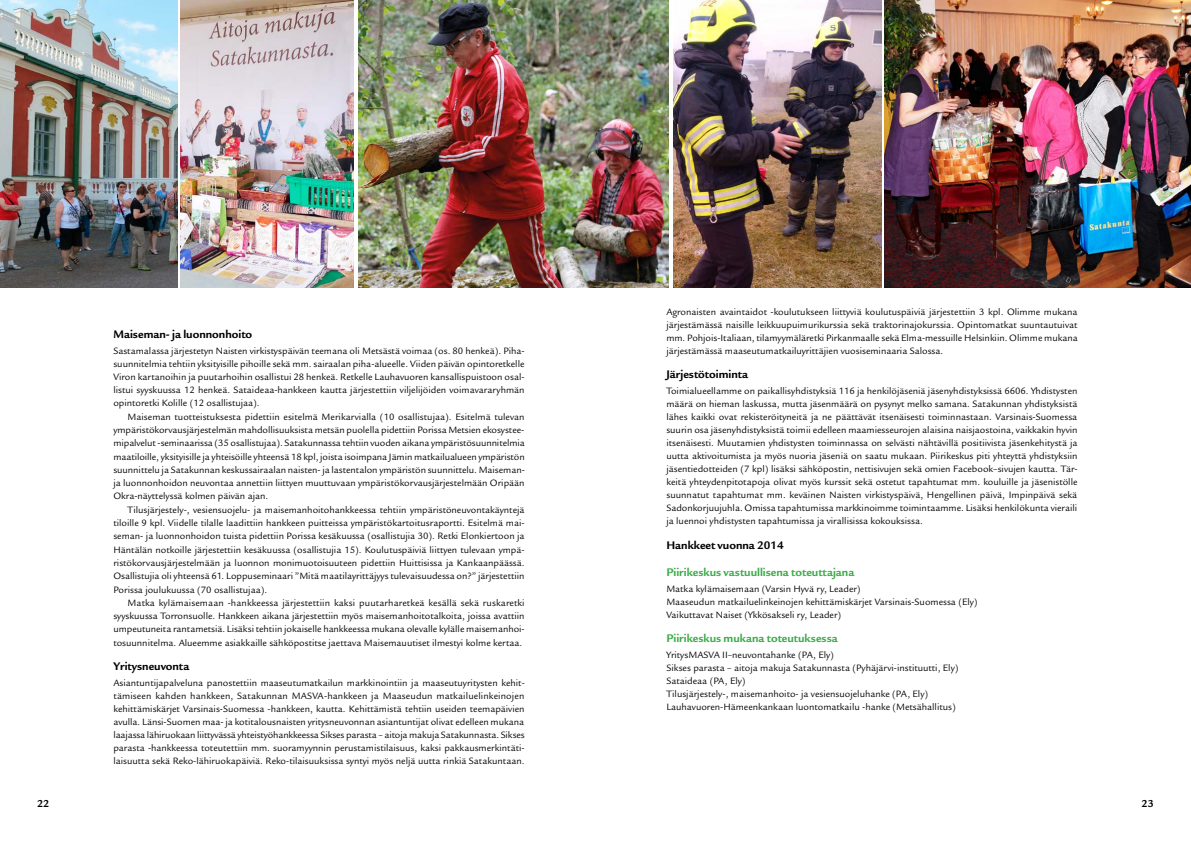
<style>
.page{position:relative;width:1191px;height:842px;background:#fff}
.page>*{position:absolute;margin:0;border:0;box-sizing:border-box;transform-origin:0 0}
.t1{font:700 12px "Legacy Sans ITC Std";color:#000}
.t2{font:700 12px "Legacy Sans ITC Std";color:#3cac49}
.t3{font:700 11px "Legacy Sans ITC Std";color:#000}
.t4{font:10px/13px "Legacy Sans ITC Std";color:#000;text-align:justify}
</style>
<div class="page">
<img style="left:0;top:0;width:177px;height:287px">
<img style="left:359px;top:0;width:309px;height:287px">
<img style="left:673px;top:0;width:209px;height:287px">
<img style="left:181px;top:0;width:172px;height:287px">
<img style="left:884px;top:0;width:307px;height:287px">
<p class="t1" style="left:113px;top:327px;width:140px">Maiseman- ja luonnonhoito</p>
<p class="t4" style="left:113px;top:344px;width:413px">Sastamalassa järjestetyn Naisten virkistyspäivän teemana oli Metsästä voimaa (os. 80 henkeä). Piha&shy;suunnitelmia tehtiin yksityisille pihoille sekä mm. sairaalan piha-alueelle. Viiden päivän opintoretkelle Viron kartanoihin ja puutarhoihin osallistui 28 henkeä. Retkelle Lauhavuoren kansallispuistoon osal&shy;listui syyskuussa 12 henkeä. Sataideaa-hankkeen kautta järjestettiin viljelijöiden voimavararyhmän opintoretki Kolille (12 osallistujaa).</p>
<p class="t4" style="left:113px;top:410px;width:413px;line-height:13.3px;text-indent:14px">Maiseman tuotteistuksesta pidettiin esitelmä Merikarvialla (10 osallistujaa). Esitelmä tulevan ympäristökorvausjärjestelmän mahdollisuuksista metsän puolella pidettiin Porissa Metsien ekosystee&shy;mipalvelut -seminaarissa (35 osallistujaa). Satakunnassa tehtiin vuoden aikana ympäristösuunnitelmia maatiloille, yksityisille ja yhteisöille yhteensä 18 kpl, joista isoimpana Jämin matkailualueen ympäristön suunnittelu ja Satakunnan keskussairaalan naisten- ja lastentalon ympäristön suunnittelu. Maiseman&shy;ja luonnonhoidon neuvontaa annettiin liittyen muuttuvaan ympäristökorvausjärjestelmään Oripään Okra-näyttelyssä kolmen päivän ajan.</p>
<p class="t4" style="left:113px;top:503px;width:413px;line-height:13.3px;text-indent:14px">Tilusjärjestely-, vesiensuojelu- ja maisemanhoitohankkeessa tehtiin ympäristöneuvontakäyntejä tiloille 9 kpl. Viidelle tilalle laadittiin hankkeen puitteissa ympäristökartoitusraportti. Esitelmä mai&shy;seman- ja luonnonhoidon tuista pidettiin Porissa kesäkuussa (osallistujia 30). Retki Elonkiertoon ja Häntälän notkoille järjestettiin kesäkuussa (osallistujia 15). Koulutuspäiviä liittyen tulevaan ympä&shy;ristökorvausjärjestelmään ja luonnon monimuotoisuuteen pidettiin Huittisissa ja Kankaanpäässä.<br>Osallistujia oli yhteensä 61. Loppuseminaari ”Mitä maatilayrittäjyys tulevaisuudessa on?” järjestettiin Porissa joulukuussa (70 osallistujaa).</p>
<p class="t4" style="left:113px;top:596px;width:413px;line-height:13.3px;text-indent:14px">Matka kylämaisemaan -hankkeessa järjestettiin kaksi puutarharetkeä kesällä sekä ruskaretki syyskuussa Torronsuolle. Hankkeen aikana järjestettiin myös maisemanhoitotalkoita, joissa avattiin umpeutuneita rantametsiä. Lisäksi tehtiin jokaiselle hankkeessa mukana olevalle kylälle maisemanhoi&shy;tosuunnitelma. Alueemme asiakkaille sähköpostitse jaettava Maisemauutiset ilmestyi kolme kertaa.</p>
<p class="t1" style="left:113px;top:659px;width:77px">Yritysneuvonta</p>
<p class="t4" style="left:113px;top:676px;width:413px">Asiantuntijapalveluna panostettiin maaseutumatkailun markkinointiin ja maaseutuyritysten kehit&shy;tämiseen kahden hankkeen, Satakunnan MASVA-hankkeen ja Maaseudun matkailuelinkeinojen kehittämiskärjet Varsinais-Suomessa -hankkeen, kautta. Kehittämistä tehtiin useiden teemapäivien avulla. Länsi-Suomen maa- ja kotitalousnaisten yritysneuvonnan asiantuntijat olivat edelleen mukana laajassa lähiruokaan liittyvässä yhteistyöhankkeessa Sikses parasta – aitoja makuja Satakunnasta. Sikses parasta -hankkeessa toteutettiin mm. suoramyynnin perustamistilaisuus, kaksi pakkausmerkintäti&shy;laisuutta sekä Reko-lähiruokapäiviä. Reko-tilaisuuksissa syntyi myös neljä uutta rinkiä Satakuntaan.</p>
<p class="t4" style="left:666px;top:305px;width:413px">Agronaisten avaintaidot -koulutukseen liittyviä koulutuspäiviä järjestettiin 3 kpl. Olimme mukana järjestämässä naisille leikkuupuimurikurssia sekä traktorinajokurssia. Opintomatkat suuntautuivat mm. Pohjois-Italiaan, tilamyymäläretki Pirkanmaalle sekä Elma-messuille Helsinkiin. Olimme mukana järjestämässä maaseutumatkailuyrittäjien vuosiseminaaria Salossa.</p>
<p class="t1" style="left:666px;top:367px;width:83px">Järjestötoiminta</p>
<p class="t4" style="left:666px;top:384px;width:413px">Toimialueellamme on paikallisyhdistyksiä 116 ja henkilöjäseniä jäsenyhdistyksissä 6606. Yhdistysten määrä on hieman laskussa, mutta jäsenmäärä on pysynyt melko samana. Satakunnan yhdistyksistä lähes kaikki ovat rekisteröityneitä ja ne päättävät itsenäisesti toiminnastaan. Varsinais-Suomessa suurin osa jäsenyhdistyksistä toimii edelleen maamiesseurojen alaisina naisjaostoina, vaikkakin hyvin itsenäisesti. Muutamien yhdistysten toiminnassa on selvästi nähtävillä positiivista jäsenkehitystä ja uutta aktivoitumista ja myös nuoria jäseniä on saatu mukaan. Piirikeskus piti yhteyttä yhdistyksiin jäsentiedotteiden (7 kpl) lisäksi sähköpostin, nettisivujen sekä omien Facebook–sivujen kautta. Tär&shy;keitä yhteydenpitotapoja olivat myös kurssit sekä ostetut tapahtumat mm. kouluille ja jäsenistölle suunnatut tapahtumat mm. keväinen Naisten virkistyspäivä, Hengellinen päivä, Impinpäivä sekä Sadonkorjuujuhla. Omissa tapahtumissa markkinoimme toimintaamme. Lisäksi henkilökunta vieraili ja luennoi yhdistysten tapahtumissa ja virallisissa kokouksissa.</p>
<p class="t1" style="left:666px;top:538px;width:119px">Hankkeet vuonna 2014</p>
<p class="t2" style="left:666px;top:565px;width:189px">Piirikeskus vastuullisena toteuttajana</p>
<p class="t4" style="left:666px;top:582px;width:313px;text-align:left">Matka kylämaisemaan (Varsin Hyvä ry, Leader)<br>Maaseudun matkailuelinkeinojen kehittämiskärjet Varsinais-Suomessa (Ely)<br>Vaikuttavat Naiset (Ykkösakseli ry, Leader)</p>
<p class="t2" style="left:666px;top:631px;width:173px">Piirikeskus mukana toteutuksessa</p>
<p class="t4" style="left:666px;top:648px;width:293px;text-align:left">YritysMASVA II–neuvontahanke (PA, Ely)<br>Sikses parasta – aitoja makuja Satakunnasta (Pyhäjärvi-instituutti, Ely)<br>Sataideaa (PA, Ely)<br>Tilusjärjestely-, maisemanhoito- ja vesiensuojeluhanke (PA, Ely)<br>Lauhavuoren-Hämeenkankaan luontomatkailu -hanke (Metsähallitus)</p>
<p class="t3" style="left:37px;top:797px;width:14px">22</p>
<p class="t3" style="left:1141px;top:797px;width:14px">23</p>
</div>
